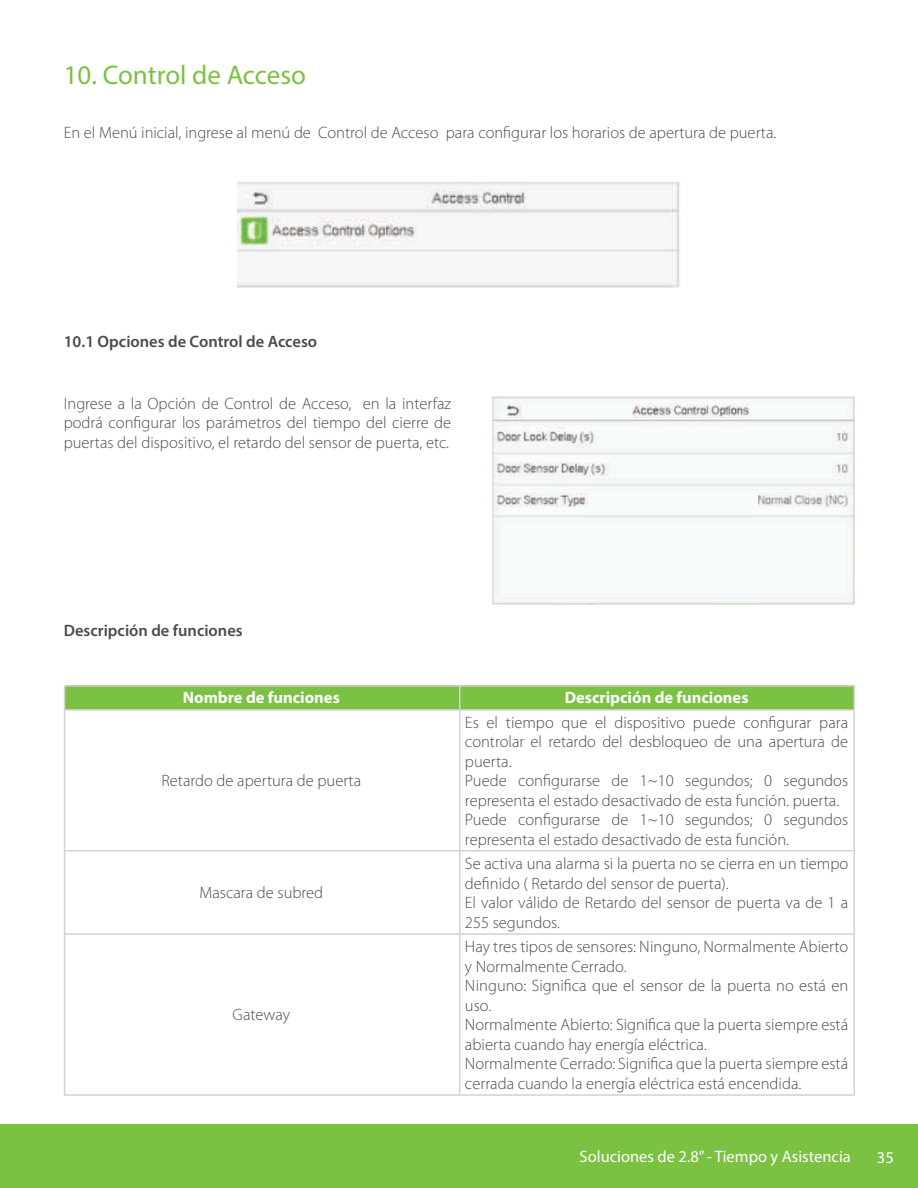
<style>
.page{position:relative;width:918px;height:1188px;background:#fff}
.page>*{position:absolute;margin:0;border:0;box-sizing:border-box;transform-origin:0 0}
.t1{font:27px "Myriad Pro";color:#7bc142}
.t2{font:300 16.5px/19.5px "Myriad Pro";color:#484b4f}
.t3{font:600 16.5px "Myriad Pro";color:#484b4f}
.t4{font:700 16.5px "Myriad Pro";color:#fff}
.t5{font:16.5px "Myriad Pro";color:#fff}
</style>
<div class="page">
<div style="left:0;top:1124px;width:918px;height:64px;background:#7bc142"></div>
<img style="left:238px;top:181px;width:442px;height:106px">
<img style="left:492px;top:396px;width:362px;height:209px">
<div style="left:65px;top:686px;width:788px;height:24px;background:#7bc144"></div>
<hr style="left:64px;top:686px;width:1px;height:410px;background:#d2d2d4">
<hr style="left:459px;top:685px;width:1px;height:409px;background:#d2d2d4">
<hr style="left:853px;top:685px;width:2px;height:409px;background:#d2d2d4">
<hr style="left:65px;top:685px;width:788px;height:2px;background:#d2d2d4">
<hr style="left:65px;top:709px;width:788px;height:2px;background:#d2d2d4">
<hr style="left:65px;top:850px;width:788px;height:1px;background:#d2d2d4">
<hr style="left:65px;top:933px;width:789px;height:2px;background:#d2d2d4">
<hr style="left:65px;top:1094px;width:790px;height:2px;background:#d2d2d4">
<h1 class="t1" style="left:64px;top:58px;width:244px">10. Control de Acceso</h1>
<p class="t2" style="left:64px;top:122px;width:714px">En el Menú inicial, ingrese al menú de Control de Acceso para configurar los horarios de apertura de puerta.</p>
<p class="t3" style="left:64px;top:331px;width:255px">10.1 Opciones de Control de Acceso</p>
<p class="t2" style="left:64px;top:393px;width:389px;text-align:justify">Ingrese a la Opción de Control de Acceso, en la interfaz podrá configurar los parámetros del tiempo del cierre de puertas del dispositivo, el retardo del sensor de puerta, etc.</p>
<p class="t3" style="left:64px;top:620px;width:180px">Descripción de funciones</p>
<p class="t4" style="left:183px;top:687px;width:158px">Nombre de funciones</p>
<p class="t4" style="left:565px;top:687px;width:185px">Descripción de funciones</p>
<p class="t2" style="left:162px;top:771px;width:201px">Retardo de apertura de puerta</p>
<p class="t2" style="left:200px;top:883px;width:125px">Mascara de subred</p>
<p class="t2" style="left:233px;top:1005px;width:59px">Gateway</p>
<p class="t2" style="left:465px;top:712px;width:385px">Es el tiempo que el dispositivo puede configurar para controlar el retardo del desbloqueo de una apertura de puerta.<br>Puede configurarse de 1~10 segundos; 0 segundos representa el estado desactivado de esta función. puerta.<br>Puede configurarse de 1~10 segundos; 0 segundos representa el estado desactivado de esta función.</p>
<p class="t2" style="left:465px;top:854px;width:385px">Se activa una alarma si la puerta no se cierra en un tiempo definido ( Retardo del sensor de puerta).<br>El valor válido de Retardo del sensor de puerta va de 1 a 255 segundos.</p>
<p class="t2" style="left:465px;top:937px;width:385px">Hay tres tipos de sensores: Ninguno, Normalmente Abierto y Normalmente Cerrado.<br>Ninguno: Significa que el sensor de la puerta no está en uso.<br>Normalmente Abierto: Significa que la puerta siempre está abierta cuando hay energía eléctrica.<br>Normalmente Cerrado: Significa que la puerta siempre está cerrada cuando la energía eléctrica está encendida.</p>
<p class="t5" style="left:580px;top:1147px;width:273px">Soluciones de 2.8” - Tiempo y Asistencia</p>
<p class="t5" style="left:877px;top:1148px;width:18px">35</p>
</div>
